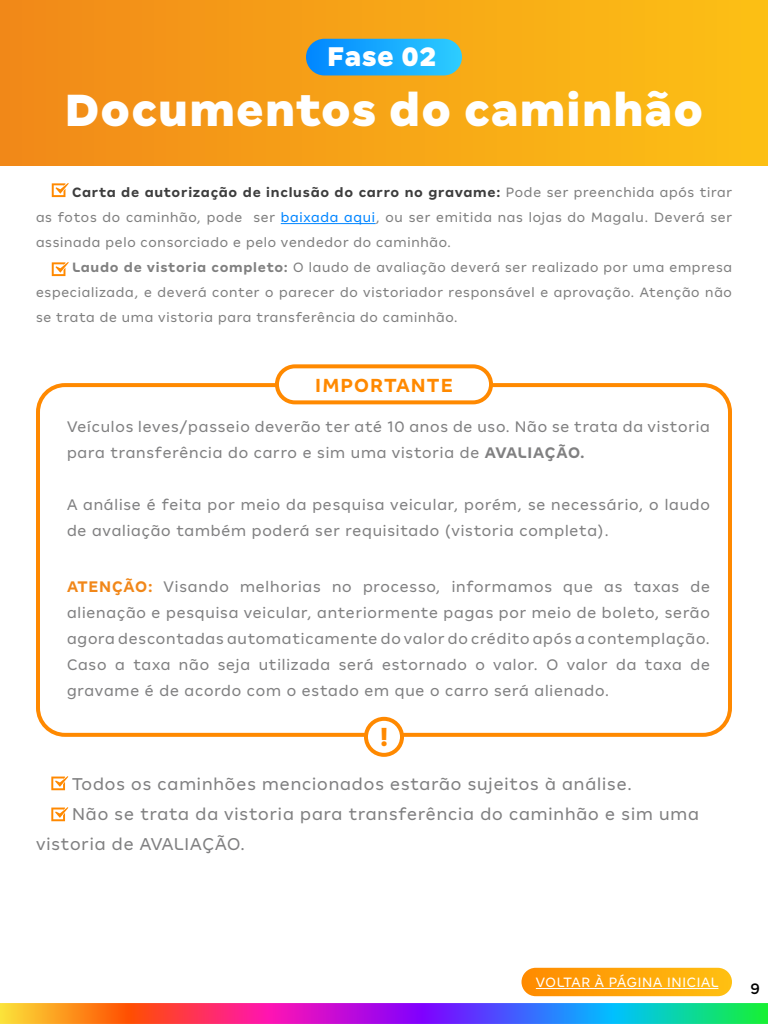
<style>
.page{position:relative;width:768px;height:1024px;background:#fff}
.page>*{position:absolute;margin:0;border:0;box-sizing:border-box;transform-origin:0 0}
.t1{font:900 50px "Magalu Textos Beta";color:#fff}
.t2{font:900 30px "Magalu Textos Beta";color:#fff}
.t3{font:800 29px "Magalu Titulos";color:#ff8900}
.t4{font:700 21px "Magalu Titulos";letter-spacing:.05em;color:#ff8900}
.t5{font:19px "Magalu Titulos";letter-spacing:.05em;color:#808081}
.t6{font:17px/26px "Magalu Titulos";letter-spacing:.05em;color:#808081}
.t7{font:500 17px "Magalu Submarcas";color:#000}
.t8{font:15px/25px "Magalu Titulos";letter-spacing:.05em;color:#808080;text-align:justify}
.t9{font:15px "Magalu Titulos";letter-spacing:.05em;color:#fff}
.s1{font-weight:700;color:#3d3d3d}
.s2{color:#0085ff}
.s3{font-weight:700}
.s4{font-weight:700;color:#f18719}
</style>
<div class="page">
<div style="left:0;top:0;width:768px;height:166px;background:linear-gradient(to right,#f18919,#fcc015)"></div>
<div style="left:306px;top:39px;width:156px;height:36px;background:linear-gradient(to right,#0086ff,#2ecdfe);border-radius:18px"></div>
<hr style="left:281px;top:223px;width:95px;height:1px;background:#0085ff">
<svg style="left:52px;top:183px;width:17px;height:14px"></svg>
<svg style="left:52px;top:262px;width:17px;height:14px"></svg>
<img style="left:0;top:1003px;width:768px;height:21px">
<div style="left:522px;top:968px;width:210px;height:28px;background:linear-gradient(to right,#ff8a00,#ffc012);border-radius:14px"></div>
<hr style="left:536px;top:988px;width:182px;height:1px;background:#fff">
<div style="left:36px;top:383px;width:696px;height:354px;border:4px solid #ff8900;border-radius:27px"></div>
<div style="left:277px;top:366px;width:214px;height:36px;background:#fff;border-radius:18px"></div>
<div style="left:275px;top:364px;width:218px;height:40px;border:4px solid #ff8900;border-radius:18px"></div>
<div style="left:366px;top:719px;width:36px;height:36px;background:#fff;border-radius:50%"></div>
<div style="left:364px;top:717px;width:40px;height:40px;border:4px solid #ff8900;border-radius:50%"></div>
<svg style="left:51px;top:776px;width:17px;height:14px"></svg>
<svg style="left:51px;top:807px;width:17px;height:14px"></svg>
<h2 class="t2" style="left:327px;top:38px;width:111px">Fase 02</h2>
<h1 class="t1" style="left:64px;top:80px;width:641px">Documentos do caminhão</h1>
<p class="t8" style="left:36px;top:180px;width:698px;text-indent:36px"><span class="s1">Carta de autorização de inclusão do carro no gravame:</span> Pode ser preenchida após tirar as fotos do caminhão, pode ser <span class="s2">baixada aqui</span>, ou ser emitida nas lojas do Magalu. Deverá ser assinada pelo consorciado e pelo vendedor do caminhão.</p>
<p class="t8" style="left:36px;top:255px;width:698px;text-indent:36px"><span class="s3">Laudo de vistoria completo:</span> O laudo de avaliação deverá ser realizado por uma empresa especializada, e deverá conter o parecer do vistoriador responsável e aprovação. Atenção não se trata de uma vistoria para transferência do caminhão.</p>
<p class="t4" style="left:315px;top:374px;width:139px">IMPORTANTE</p>
<p class="t6" style="left:67px;top:414px;width:644px">Veículos leves/passeio deverão ter até 10 anos de uso. Não se trata da vistoria para transferência do carro e sim uma vistoria de <span class="s3">AVALIAÇÃO.</span></p>
<p class="t6" style="left:67px;top:492px;width:645px">A análise é feita por meio da pesquisa veicular, porém, se necessário, o laudo de avaliação também poderá ser requisitado (vistoria completa).</p>
<p class="t6" style="left:67px;top:574px;width:645px;text-align:justify"><span class="s4">ATENÇÃO:</span> Visando melhorias no processo, informamos que as taxas de alienação e pesquisa veicular, anteriormente pagas por meio de boleto, serão agora descontadas automaticamente do valor do crédito após a contemplação.<br>Caso a taxa não seja utilizada será estornado o valor. O valor da taxa de gravame é de acordo com o estado em que o carro será alienado.</p>
<h3 class="t3" style="left:380px;top:721px;width:10px">!</h3>
<p class="t5" style="left:72px;top:774px;width:562px">Todos os caminhões mencionados estarão sujeitos à análise.</p>
<p class="t5" style="left:72px;top:804px;width:628px">Não se trata da vistoria para transferência do caminhão e sim uma</p>
<p class="t5" style="left:36px;top:834px;width:211px">vistoria de AVALIAÇÃO.</p>
<p class="t9" style="left:536px;top:975px;width:184px">VOLTAR À PÁGINA INICIAL</p>
<p class="t7" style="left:751px;top:980px;width:11px">9</p>
</div>
